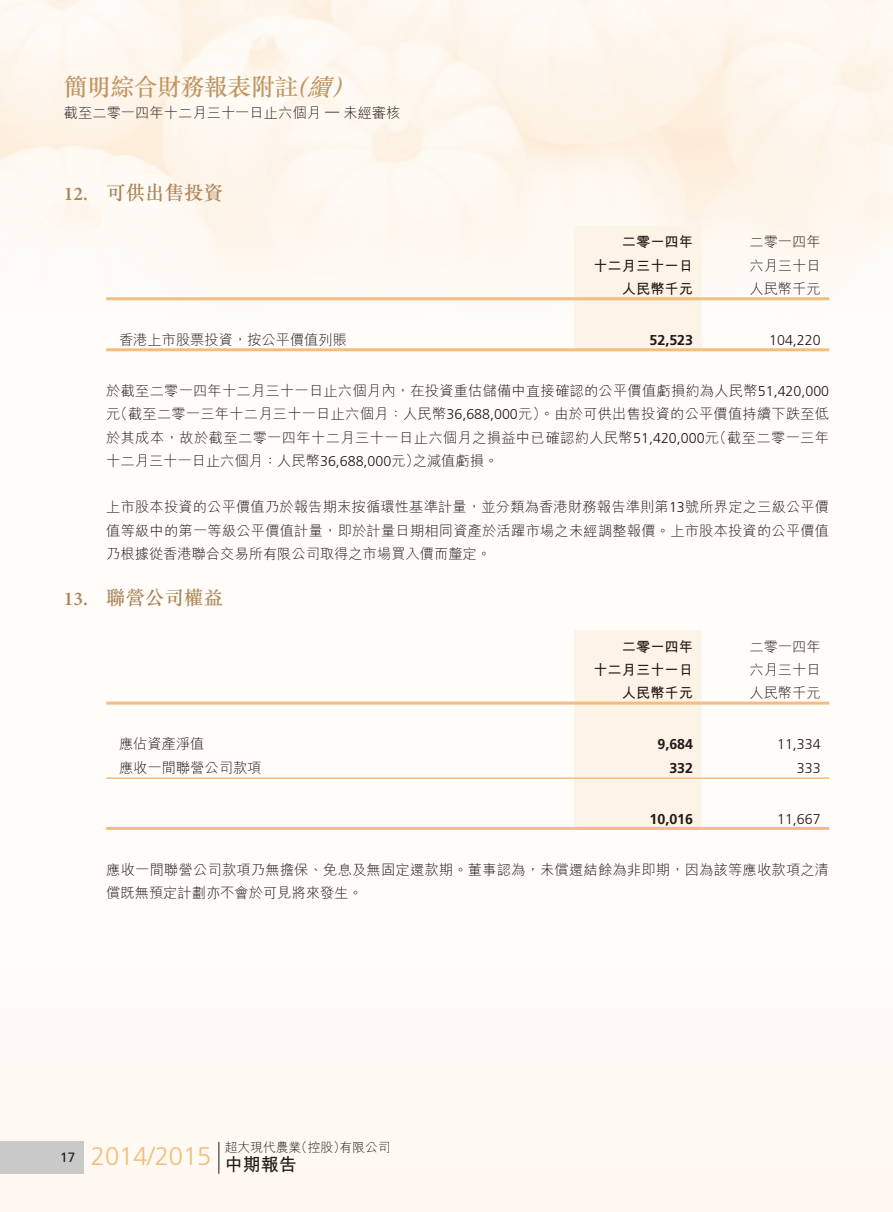
<style>
.page{position:relative;width:893px;height:1212px;background:#fff}
.page>*{position:absolute;margin:0;border:0;box-sizing:border-box;transform-origin:0 0}
.t1{font:300 25.5px "Frutiger LT Std";color:#f3bd7b}
.t2{font:24px "M Sung HK Medium E Ten B5 H";letter-spacing:-.025em;color:#c09562}
.t3{font:19.5px "M Sung HK Medium E Ten B5 H";color:#ac8557}
.t4{font:18px "M Hei HK Bold E Ten B5 H";color:#231916}
.t5{font:14.25px/23.2px "M Hei HK Light E Ten B5 H";color:#231916}
.t6{font:14.25px/23.2px "M Hei HK Bold E Ten B5 H";color:#231916;text-align:right}
.t7{font:300 14.25px "Frutiger LT Std";color:#231916}
.t8{font:700 14.25px "Frutiger LT Std";color:#231916}
.t9{font:12.75px "M Hei HK Light E Ten B5 H";color:#231916}
.s1{font-style:italic}
.s2{font-family:"Frutiger LT Std";font-weight:300}
.s3{font-family:"Minion Pro";font-weight:600}
.s4{font-weight:400;font-size:13.5px;color:#231916}
</style>
<div class="page">
<img style="left:0;top:0;width:893px;height:1212px">
<hr style="left:219px;top:1142px;width:1px;height:32px;background:#231916">
<div style="left:0;top:1141px;width:84px;height:33px;background:#c9c9ca"></div>
<div style="left:574px;top:226px;width:128px;height:122px;background:#fdf3e7"></div>
<hr style="left:106px;top:297px;width:468px;height:3px;background:#f3bd7b">
<hr style="left:574px;top:297px;width:128px;height:3px;background:#f3bd7b">
<hr style="left:702px;top:297px;width:127px;height:3px;background:#f3bd7b">
<hr style="left:106px;top:348px;width:468px;height:3px;background:#f3bd7b">
<hr style="left:574px;top:348px;width:128px;height:3px;background:#f3bd7b">
<hr style="left:702px;top:348px;width:127px;height:3px;background:#f3bd7b">
<div style="left:574px;top:630px;width:128px;height:197px;background:#fdf3e7"></div>
<hr style="left:106px;top:702px;width:468px;height:3px;background:#f3bd7b">
<hr style="left:574px;top:702px;width:128px;height:3px;background:#f3bd7b">
<hr style="left:702px;top:702px;width:127px;height:3px;background:#f3bd7b">
<hr style="left:106px;top:777px;width:468px;height:2px;background:#f3bd7b">
<hr style="left:574px;top:777px;width:128px;height:2px;background:#f3bd7b">
<hr style="left:702px;top:777px;width:127px;height:2px;background:#f3bd7b">
<hr style="left:106px;top:827px;width:468px;height:3px;background:#f3bd7b">
<hr style="left:574px;top:827px;width:128px;height:3px;background:#f3bd7b">
<hr style="left:702px;top:827px;width:127px;height:3px;background:#f3bd7b">
<h2 class="t2" style="left:64px;top:78px;width:298px">簡明綜合財務報表附註<span class="s1">（續）</span></h2>
<p class="t5" style="left:64px;top:103px;width:338px">截至二零一四年十二月三十一日止六個月 <span class="s2">—</span> 未經審核</p>
<h3 class="t3" style="left:64px;top:186px;width:161px"><span class="s3">12.</span> 可供出售投資</h3>
<p class="t6" style="left:593px;top:232px;width:101px">二零一四年<br>十二月三十一日</p>
<p class="t5" style="left:749px;top:232px;width:73px">二零一四年六月三十日</p>
<p class="t6" style="left:622px;top:279px;width:73px">人民幣千元</p>
<p class="t5" style="left:749px;top:279px;width:73px">人民幣千元</p>
<p class="t5" style="left:119px;top:330px;width:229px">香港上市股票投資，按公平價值列賬</p>
<p class="t8" style="left:649px;top:333px;width:45px">52,523</p>
<p class="t7" style="left:769px;top:333px;width:53px">104,220</p>
<p class="t5" style="left:106px;top:381px;width:724px;text-align:justify">於截至二零一四年十二月三十一日止六個月內，在投資重估儲備中直接確認的公平價值虧損約為人民幣<span class="s2">51,420,000</span>元（截至二零一三年十二月三十一日止六個月：人民幣<span class="s2">36,688,000</span>元）。由於可供出售投資的公平價值持續下跌至低於其成本，故於截至二零一四年十二月三十一日止六個月之損益中已確認約人民幣<span class="s2">51,420,000</span>元（截至二零一三年十二月三十一日止六個月：人民幣<span class="s2">36,688,000</span>元）之減值虧損。</p>
<p class="t5" style="left:106px;top:497px;width:724px;text-align:justify">上市股本投資的公平價值乃於報告期末按循環性基準計量，並分類為香港財務報告準則第<span class="s2">13</span>號所界定之三級公平價值等級中的第一等級公平價值計量，即於計量日期相同資產於活躍市場之未經調整報價。上市股本投資的公平價值乃根據從香港聯合交易所有限公司取得之市場買入價而釐定。</p>
<h3 class="t3" style="left:64px;top:590px;width:161px"><span class="s3">13.</span> 聯營公司權益</h3>
<p class="t6" style="left:593px;top:637px;width:101px">二零一四年<br>十二月三十一日</p>
<p class="t5" style="left:749px;top:637px;width:73px">二零一四年六月三十日</p>
<p class="t6" style="left:622px;top:683px;width:73px">人民幣千元</p>
<p class="t5" style="left:749px;top:683px;width:73px">人民幣千元</p>
<p class="t5" style="left:119px;top:734px;width:87px">應佔資產淨值</p>
<p class="t8" style="left:657px;top:737px;width:37px">9,684</p>
<p class="t7" style="left:777px;top:737px;width:45px">11,334</p>
<p class="t5" style="left:119px;top:757px;width:144px">應收一間聯營公司款項</p>
<p class="t8" style="left:669px;top:761px;width:25px">332</p>
<p class="t7" style="left:797px;top:761px;width:25px">333</p>
<p class="t8" style="left:649px;top:812px;width:45px">10,016</p>
<p class="t7" style="left:777px;top:812px;width:45px">11,667</p>
<p class="t5" style="left:106px;top:859px;width:724px">應收一間聯營公司款項乃無擔保、免息及無固定還款期。董事認為，未償還結餘為非即期，因為該等應收款項之清償既無預定計劃亦不會於可見將來發生。</p>
<h1 class="t1" style="left:60px;top:1144px;width:153px"><span class="s4">17</span> 2014/2015</h1>
<p class="t9" style="left:225px;top:1142px;width:167px">超大現代農業（控股）有限公司</p>
<p class="t4" style="left:225px;top:1158px;width:74px">中期報告</p>
</div>
